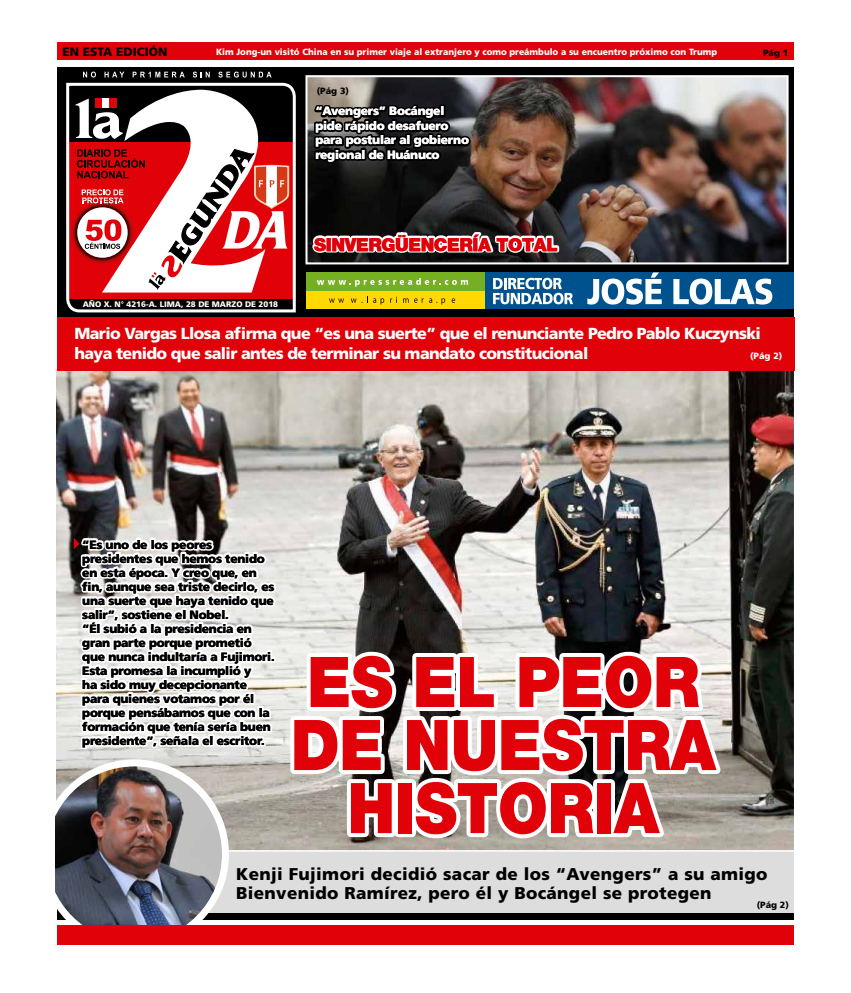
<style>
.page{position:relative;width:851px;height:993px;background:#fff}
.page>*{position:absolute;margin:0;border:0;box-sizing:border-box;transform-origin:0 0}
.t1{font:900 70px/63px "Helvetica Neue";letter-spacing:-.01em;color:#e00109;text-align:center;scale:.9 1}
.t2{font:900 18px "Helvetica Neue";letter-spacing:-.02em;color:#e00109}
.t3{font:900 17px/19px "Frutiger";letter-spacing:.02em;color:#000}
.t4{font:900 16px/20px "Frutiger";letter-spacing:-.04em;color:#fff}
.t5{font:900 12px/14px "Frutiger";letter-spacing:-.02em;color:#000}
.t6{font:900 12px/14.4px "Frutiger";letter-spacing:-.02em;color:#fff}
.t7{font:900 12px "Frutiger";color:#000}
.t8{font:900 9px "Frutiger";color:#fff;scale:.96 1}
.t9{font:900 9px "Frutiger";color:#000}
.t10{font:900 9px "Frutiger";color:#fff}
.t11{font:900 8px "Frutiger";color:#fff}
</style>
<div class="page">
<div style="left:57px;top:67px;width:737px;height:851px;background:#000"></div>
<img style="left:57px;top:371px;width:737px;height:480px">
<img style="left:308px;top:78px;width:477px;height:183px">
<div style="left:305px;top:75px;width:483px;height:189px;border:2px solid #fff"></div>
<div style="left:57px;top:43px;width:737px;height:17px;background:#e00109"></div>
<div style="left:481px;top:272px;width:313px;height:36px;background:#00528e"></div>
<svg style="left:587px;top:272px;width:74px;height:32px"></svg>
<svg style="left:673px;top:278px;width:99px;height:26px"></svg>
<div style="left:306px;top:290px;width:179px;height:18px;background:#ffd900"></div>
<div style="left:306px;top:272px;width:179px;height:18px;background:#76b022"></div>
<svg style="left:74px;top:526px;width:204px;height:231px;background:#e9e8e6"></svg>
<svg style="left:286px;top:645px;width:441px;height:197px;background:#d1d0cc"></svg>
<div style="left:143px;top:849px;width:650px;height:63px;background:#ddd"></div>
<img style="left:43px;top:762px;width:182px;height:183px;border-radius:91px">
<div style="left:40px;top:759px;width:189px;height:189px;border:7px solid #fff;border-radius:50%"></div>
<div style="left:57px;top:924px;width:737px;height:20px;background:#e00109"></div>
<svg style="left:310px;top:82px;width:162px;height:89px"></svg>
<svg style="left:66px;top:82px;width:230px;height:230px"></svg>
<svg style="left:83px;top:72px;width:13px;height:5px"></svg>
<svg style="left:104px;top:72px;width:20px;height:5px"></svg>
<svg style="left:133px;top:72px;width:52px;height:5px"></svg>
<svg style="left:193px;top:72px;width:17px;height:5px"></svg>
<svg style="left:218px;top:72px;width:53px;height:5px"></svg>
<svg style="left:102px;top:90px;width:169px;height:202px;fill:#fff"></svg>
<img style="left:71px;top:201px;width:6px;height:63px">
<svg style="left:77px;top:149px;width:212px;height:141px;background:#d97678"></svg>
<svg style="left:310px;top:214px;width:263px;height:90px"></svg>
<div style="left:0;top:0;width:55px;height:992px;background:#fff"></div>
<div style="left:0;top:944px;width:850px;height:48px;background:#fff"></div>
<div style="left:57px;top:317px;width:737px;height:54px;background:#e00109"></div>
<p class="t7" style="left:62px;top:44px;width:107px">EN ESTA EDICIÓN</p>
<p class="t8" style="left:216px;top:46px;width:523px">Kim Jong-un visitó China en su primer viaje al extranjero y como preámbulo a su encuentro próximo con Trump</p>
<p class="t9" style="left:763px;top:47px;width:27px">Pág 1</p>
<p class="t9" style="left:317px;top:85px;width:34px">(Pág 3)</p>
<p class="t6" style="left:315px;top:104px;width:155px">“Avengers” Bocángel pide rápido desafuero para postular al gobierno regional de Huánuco</p>
<p class="t11" style="left:83px;top:299px;width:197px">AÑO X. N° 4216-A. LIMA, 28 DE MARZO DE 2018</p>
<h2 class="t2" style="left:314px;top:233px;width:245px">SINVERGÜENCERÍA TOTAL</h2>
<h3 class="t4" style="left:74px;top:323px;width:687px">Mario Vargas Llosa afirma que “es una suerte” que el renunciante Pedro Pablo Kuczynski haya tenido que salir antes de terminar su mandato constitucional</h3>
<p class="t10" style="left:750px;top:350px;width:34px">(Pág 2)</p>
<p class="t5" style="left:82px;top:537px;width:194px">“Es uno de los peores presidentes que hemos tenido en esta época. Y creo que, en fin, aunque sea triste decirlo, es una suerte que haya tenido que salir”, sostiene el Nobel.<br>“Él subió a la presidencia en gran parte porque prometió que nunca indultaría a Fujimori.<br>Esta promesa la incumplió y<br>ha sido muy decepcionante para quienes votamos por él porque pensábamos que con la formación que tenía sería buen presidente”, señala el escritor.</p>
<h1 class="t1" style="left:291px;top:650px;width:474px">ES EL PEOR<br>DE NUESTRA<br>HISTORIA</h1>
<h3 class="t3" style="left:236px;top:863px;width:533px">Kenji Fujimori decidió sacar de los “Avengers” a su amigo<br>Bienvenido Ramírez, pero él y Bocángel se protegen</h3>
<p class="t9" style="left:756px;top:899px;width:34px">(Pág 2)</p>
</div>
